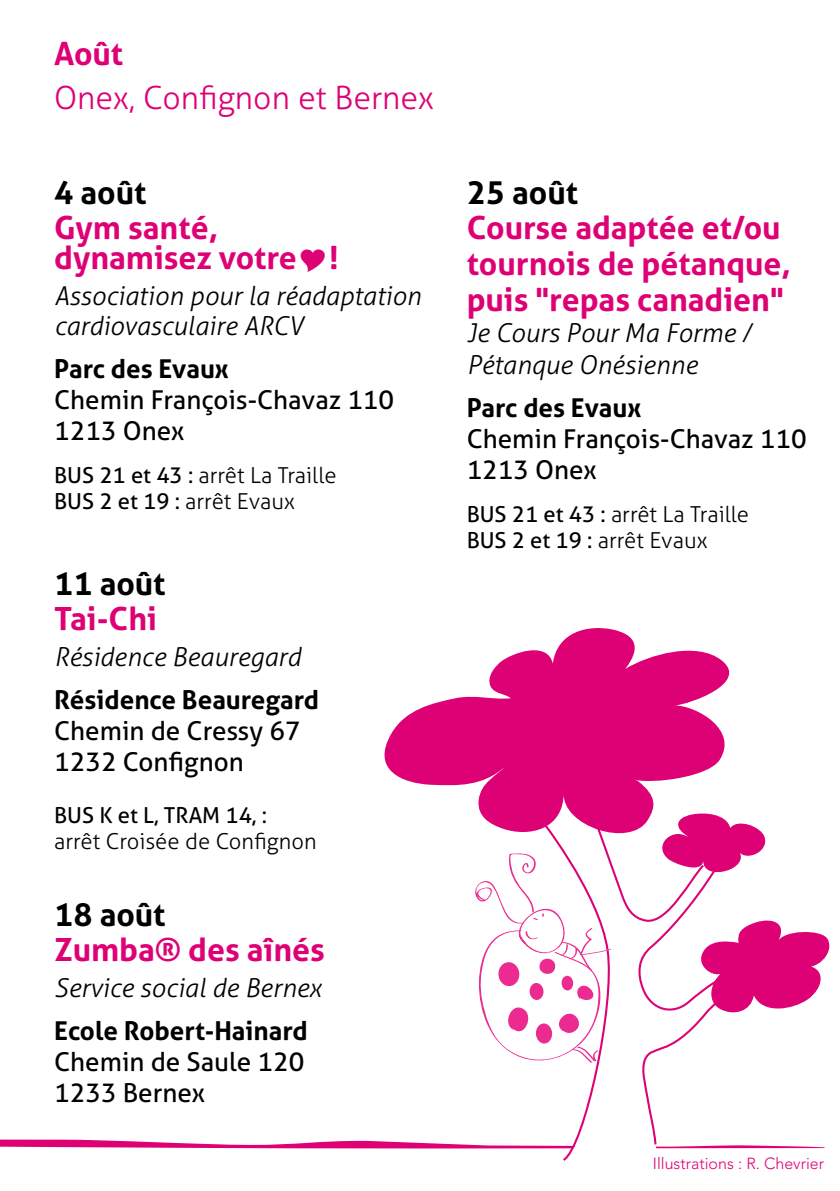
<style>
.page{position:relative;width:840px;height:1191px;background:#fff}
.page>*{position:absolute;margin:0;border:0;box-sizing:border-box;transform-origin:0 0}
.t1{font:700 32px/35.6px "Aller";color:#de0075}
.t2{font:700 32px "Aller";color:#000}
.t3{font:300 32px "Aller";color:#de0075}
.t4{font:italic 300 26px/30px "Aller";color:#000}
.t5{font:26px/31.2px "Aller";color:#000}
.t6{font:700 26px "Aller";color:#000}
.t7{font:300 22px/26px "Aller";color:#000}
.t8{font:22px "Aller";color:#000}
.t9{font:300 16px "Avenir LT Std";color:#de0075}
.s1{font-weight:400}
</style>
<div class="page">
<svg style="left:0;top:1139px;width:824px;height:10px"></svg>
<svg style="left:534px;top:848px;width:237px;height:313px"></svg>
<svg style="left:697px;top:917px;width:133px;height:99px"></svg>
<svg style="left:653px;top:825px;width:116px;height:58px"></svg>
<svg style="left:384px;top:628px;width:365px;height:220px;fill:#de0075"></svg>
<svg style="left:475px;top:852px;width:136px;height:223px"></svg>
<p class="t1" style="left:54px;top:35px;width:70px">Août</p>
<p class="t3" style="left:54px;top:78px;width:381px">Onex, Confignon et Bernex</p>
<p class="t2" style="left:54px;top:172px;width:94px">4 août</p>
<p class="t1" style="left:54px;top:213px;width:286px;line-height:30px">Gym santé, dynamisez votre !</p>
<p class="t4" style="left:54px;top:281px;width:368px">Association pour la réadaptation cardiovasculaire ARCV</p>
<p class="t6" style="left:54px;top:352px;width:176px">Parc des Evaux</p>
<p class="t5" style="left:54px;top:384px;width:341px">Chemin François-Chavaz 110<br>1213 Onex</p>
<p class="t7" style="left:54px;top:462px;width:284px"><span class="s1">BUS 21 et 43 :</span> arrêt La Traille<br><span class="s1">BUS 2 et 19 :</span> arrêt Evaux</p>
<p class="t2" style="left:54px;top:563px;width:113px">11 août</p>
<p class="t1" style="left:54px;top:601px;width:104px">Tai-Chi</p>
<p class="t4" style="left:54px;top:642px;width:248px">Résidence Beauregard</p>
<p class="t6" style="left:54px;top:683px;width:266px">Résidence Beauregard</p>
<p class="t5" style="left:54px;top:715px;width:248px">Chemin de Cressy 67<br>1232 Confignon</p>
<p class="t8" style="left:54px;top:802px;width:214px">BUS K et L, TRAM 14, :</p>
<p class="t7" style="left:54px;top:828px;width:264px">arrêt Croisée de Confignon</p>
<p class="t2" style="left:54px;top:894px;width:113px">18 août</p>
<p class="t1" style="left:54px;top:932px;width:272px">Zumba® des aînés</p>
<p class="t4" style="left:54px;top:973px;width:268px">Service social de Bernex</p>
<p class="t6" style="left:54px;top:1014px;width:255px">Ecole Robert-Hainard</p>
<p class="t5" style="left:54px;top:1046px;width:251px">Chemin de Saule 120<br>1233 Bernex</p>
<p class="t2" style="left:466px;top:172px;width:113px">25 août</p>
<p class="t1" style="left:466px;top:210px;width:325px">Course adaptée et/ou tournois de pétanque, puis "repas canadien"</p>
<p class="t4" style="left:466px;top:317px;width:285px;line-height:31.6px">Je Cours Pour Ma Forme /<br>Pétanque Onésienne</p>
<p class="t6" style="left:466px;top:391px;width:176px">Parc des Evaux</p>
<p class="t5" style="left:466px;top:423px;width:341px">Chemin François-Chavaz 110<br>1213 Onex</p>
<p class="t7" style="left:466px;top:501px;width:284px"><span class="s1">BUS 21 et 43 :</span> arrêt La Traille<br><span class="s1">BUS 2 et 19 :</span> arrêt Evaux</p>
<p class="t9" style="left:652px;top:1153px;width:173px">Illustrations : R. Chevrier</p>
</div>
